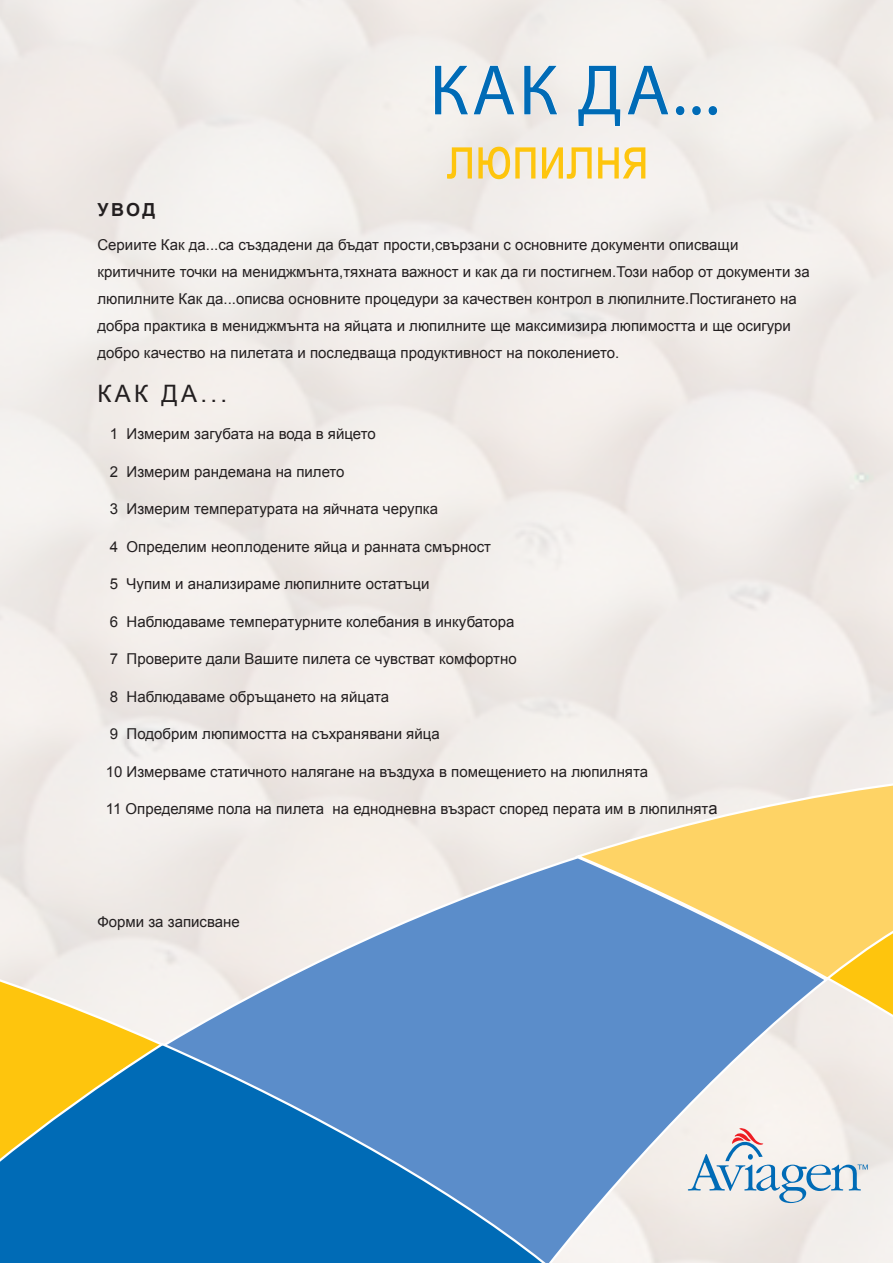
<style>
.page{position:relative;width:893px;height:1263px;background:#fff}
.page>*{position:absolute;margin:0;border:0;box-sizing:border-box;transform-origin:0 0}
.t1{font:72px "Myriad Pro";color:#006bb6}
.t2{font:60px "Arial Narrow";color:#fec50d}
.t3{font:24px "Arial";color:#231f20}
.t4{font:700 18px "Arial";color:#231f20}
.t5{font:15px/27px "Arial";color:#231f20}
.s1{font-size:16.5px}
</style>
<div class="page">
<svg style="left:0;top:931px;width:110px;height:110px;background:#f5de9b"></svg>
<svg style="left:830px;top:981px;width:63px;height:62px;background:#f5e3b3"></svg>
<svg style="left:571px;top:778px;width:322px;height:203px;background:#f8dc95"></svg>
<svg style="left:110px;top:854px;width:720px;height:409px;background:#aabdd0"></svg>
<svg style="left:0;top:1041px;width:565px;height:222px;background:#3880b0"></svg>
<svg style="left:688px;top:1128px;width:180px;height:75px;background:#d2dae1"></svg>
<div style="left:0;top:1249px;width:451px;height:14px;background:#006bb6"></div>
<svg style="left:434px;top:65px;width:81px;height:50px"></svg>
<svg style="left:523px;top:65px;width:35px;height:50px"></svg>
<svg style="left:577px;top:65px;width:44px;height:62px"></svg>
<svg style="left:627px;top:65px;width:42px;height:50px;background:#efece8"></svg>
<div style="left:676px;top:106px;width:8px;height:9px;border:1px solid #fff;border-radius:50%"></div>
<div style="left:692px;top:106px;width:9px;height:9px;border:1px solid #fff;border-radius:50%"></div>
<div style="left:708px;top:106px;width:9px;height:9px;border:1px solid #fff;border-radius:50%"></div>
<p class="t1" style="left:430px;top:46px;width:292px">КАК ДА...</p>
<p class="t4" style="left:97px;top:198px;width:59px">УВОД</p>
<p class="t2" style="left:446px;top:113px;width:204px">люпилня</p>
<p class="t5" style="left:97px;top:231px;width:714px">Сериите Как да...са създадени да бъдат прости,свързани с основните документи описващи критичните точки на мениджмънта,тяхната важност и как да ги постигнем.Този набор от документи за люпилните Как да...описва основните процедури за качествен контрол в люпилните.Постигането на добра практика в мениджмънта на яйцата и люпилните ще максимизира люпимостта и ще осигури добро качество на пилетата и последваща продуктивност на поколението.</p>
<p class="t3" style="left:97px;top:377px;width:131px">КАК ДА...</p>
<p class="t5" style="left:110px;top:420px;width:267px">1 Измерим загубата на вода в яйцето</p>
<p class="t5" style="left:110px;top:458px;width:236px">2 Измерим рандемана на пилето</p>
<p class="t5" style="left:110px;top:495px;width:330px">3 Измерим температурата на яйчната черупка</p>
<p class="t5" style="left:110px;top:533px;width:383px">4 Определим неоплодените яйца и ранната смърност</p>
<p class="t5" style="left:110px;top:570px;width:321px">5 Чупим и анализираме люпилните остатъци</p>
<p class="t5" style="left:110px;top:608px;width:406px">6 Наблюдаваме температурните колебания в инкубатора</p>
<p class="t5" style="left:110px;top:645px;width:408px">7 Проверите дали Вашите пилета се чувстват комфортно</p>
<p class="t5" style="left:110px;top:683px;width:281px">8 Наблюдаваме обръщането на яйцата</p>
<p class="t5" style="left:110px;top:720px;width:331px">9 Подобрим люпимостта на съхранявани яйца</p>
<p class="t5" style="left:106px;top:758px;width:544px">10 Измерваме статичното налягане на въздуха в помещението на люпилнята</p>
<p class="t5" style="left:106px;top:795px;width:613px">11 Определяме пола на пилета на еднодневна възраст според перата им в люпилнят<span class="s1">а</span></p>
<p class="t5" style="left:97px;top:908px;width:144px">Форми за записване</p>
</div>
